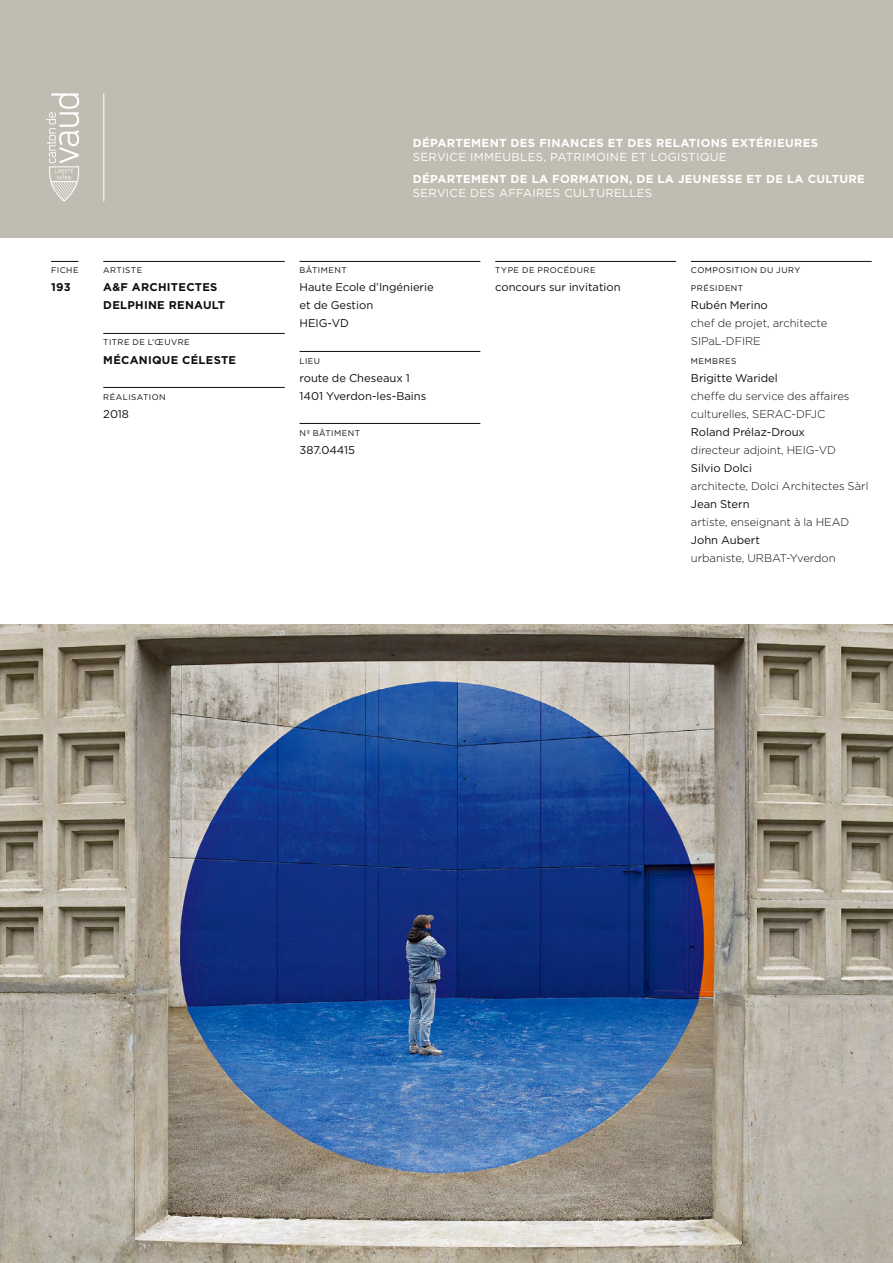
<style>
.page{position:relative;width:893px;height:1263px;background:#fff}
.page>*{position:absolute;margin:0;border:0;box-sizing:border-box;transform-origin:0 0}
.t1{font:700 11.55px "Gotham";letter-spacing:.025em;color:#fff}
.t2{font:11.55px "Gotham";letter-spacing:.025em;color:#fff}
.t3{font:11.25px/18px "Gotham";letter-spacing:-.005em;color:#0f0f0d}
.t4{font:300 11.25px/18px "Gotham";letter-spacing:-.005em;color:#0f0f0d}
.t5{font:700 11.25px/18px "Gotham";letter-spacing:.025em;color:#0f0f0d}
.t6{font:8.25px/18px "Gotham";letter-spacing:.055em;color:#0f0f0d}
</style>
<div class="page">
<img style="left:0;top:625px;width:893px;height:638px">
<hr style="left:103px;top:261px;width:182px;height:1px;background:#0f0f0d">
<hr style="left:103px;top:333px;width:182px;height:1px;background:#0f0f0d">
<hr style="left:103px;top:387px;width:182px;height:1px;background:#0f0f0d">
<hr style="left:300px;top:261px;width:180px;height:1px;background:#0f0f0d">
<hr style="left:300px;top:351px;width:180px;height:1px;background:#0f0f0d">
<hr style="left:300px;top:423px;width:180px;height:1px;background:#0f0f0d">
<hr style="left:495px;top:261px;width:181px;height:1px;background:#0f0f0d">
<svg style="left:51px;top:261px;width:27px;height:1px"></svg>
<hr style="left:691px;top:261px;width:181px;height:1px;background:#0f0f0d">
<div style="left:0;top:0;width:893px;height:237px;background:#c1bcb1"></div>
<svg style="left:46px;top:93px;width:33px;height:108px"></svg>
<hr style="left:103px;top:93px;width:1px;height:108px;background:#fff">
<p class="t6" style="left:51px;top:261px;width:29px">FICHE</p>
<p class="t5" style="left:51px;top:278px;width:21px">193</p>
<p class="t6" style="left:103px;top:261px;width:40px">ARTISTE</p>
<p class="t5" style="left:103px;top:278px;width:123px">A&amp;F ARCHITECTES<br>DELPHINE RENAULT</p>
<p class="t6" style="left:103px;top:333px;width:88px">TITRE DE L’ŒUVRE</p>
<p class="t5" style="left:103px;top:350px;width:134px">MÉCANIQUE CÉLESTE</p>
<p class="t6" style="left:103px;top:387px;width:64px">RÉALISATION</p>
<p class="t3" style="left:103px;top:404px;width:27px">2018</p>
<p class="t1" style="left:413px;top:135px;width:407px">DÉPARTEMENT DES FINANCES ET DES RELATIONS EXTÉRIEURES</p>
<p class="t2" style="left:413px;top:149px;width:315px">SERVICE IMMEUBLES, PATRIMOINE ET LOGISTIQUE</p>
<p class="t1" style="left:413px;top:171px;width:454px">DÉPARTEMENT DE LA FORMATION, DE LA JEUNESSE ET DE LA CULTURE</p>
<p class="t2" style="left:413px;top:185px;width:241px">SERVICE DES AFFAIRES CULTURELLES</p>
<p class="t6" style="left:300px;top:261px;width:49px">BÂTIMENT</p>
<p class="t3" style="left:300px;top:278px;width:136px">Haute Ecole d’Ingénierie et de Gestion<br>HEIG-VD</p>
<p class="t6" style="left:300px;top:351px;width:22px">LIEU</p>
<p class="t3" style="left:300px;top:368px;width:128px">route de Cheseaux 1<br>1401 Yverdon-les-Bains</p>
<p class="t6" style="left:300px;top:423px;width:62px">Nº BÂTIMENT</p>
<p class="t3" style="left:300px;top:440px;width:57px">387.04415</p>
<p class="t6" style="left:495px;top:261px;width:102px">TYPE DE PROCÉDURE</p>
<p class="t3" style="left:495px;top:278px;width:127px">concours sur invitation</p>
<p class="t6" style="left:691px;top:261px;width:111px">COMPOSITION DU JURY<br>PRÉSIDENT</p>
<p class="t3" style="left:691px;top:296px;width:78px">Rubén Merino</p>
<p class="t4" style="left:691px;top:314px;width:138px">chef de projet, architecte<br>SIPaL-DFIRE</p>
<p class="t6" style="left:691px;top:351px;width:47px">MEMBRES</p>
<p class="t3" style="left:691px;top:368px;width:88px">Brigitte Waridel</p>
<p class="t4" style="left:691px;top:386px;width:160px">cheffe du service des affaires culturelles, SERAC-DFJC</p>
<p class="t3" style="left:691px;top:422px;width:116px">Roland Prélaz-Droux</p>
<p class="t4" style="left:691px;top:440px;width:147px">directeur adjoint, HEIG-VD</p>
<p class="t3" style="left:691px;top:458px;width:63px">Silvio Dolci</p>
<p class="t4" style="left:691px;top:476px;width:179px">architecte, Dolci Architectes Sàrl</p>
<p class="t3" style="left:691px;top:494px;width:60px">Jean Stern</p>
<p class="t4" style="left:691px;top:512px;width:160px">artiste, enseignant à la HEAD</p>
<p class="t3" style="left:691px;top:530px;width:70px">John Aubert</p>
<p class="t4" style="left:691px;top:548px;width:146px">urbaniste, URBAT-Yverdon</p>
</div>
